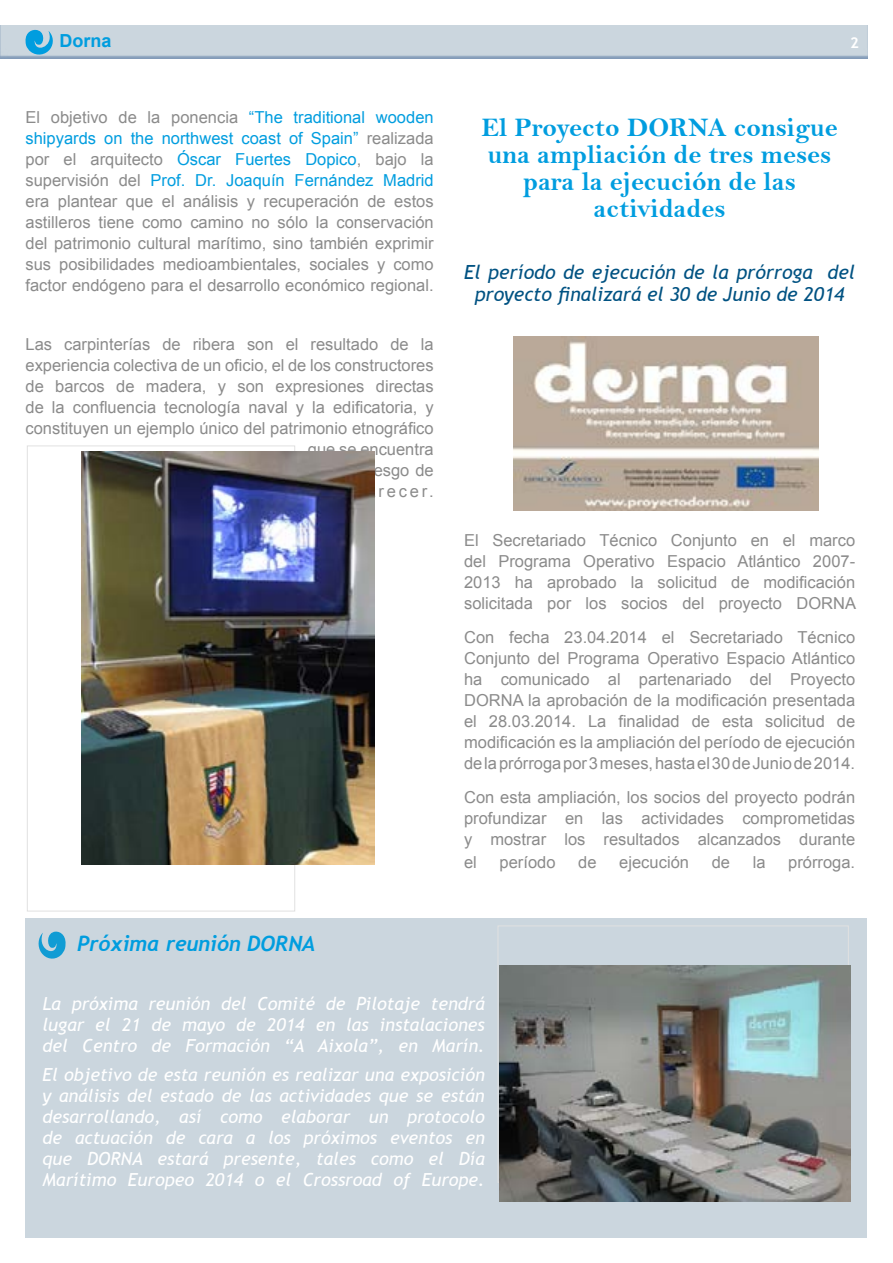
<style>
.page{position:relative;width:893px;height:1263px;background:#fff}
.page>*{position:absolute;margin:0;border:0;box-sizing:border-box;transform-origin:0 0}
.t1{font:27px/27px "Bell MT Bold";color:#009ddf;text-align:center}
.t2{font:italic 700 21px "Trebuchet";color:#009ddf}
.t3{font:italic 19.5px/22.5px "Trebuchet MS";color:#005282;text-align:center}
.t4{font:italic 18px/21px "Trebuchet MS";color:#fff;text-align:justify}
.t5{font:700 18px "Arial";color:#009ddf}
.t6{font:16.5px/21px "Arial";color:#8b8b8b;text-align:justify}
.t7{font:16.5px "Arial";letter-spacing:.17em;color:#8b8b8b}
.t8{font:700 15px "Trebuchet MS";color:#fff}
.s1{color:#009ddf}
</style>
<div class="page">
<div style="left:0;top:12px;width:879px;height:48px;background:#6b88ac;opacity:.75"></div>
<svg style="left:23px;top:30px;width:31px;height:26px"></svg>
<div style="left:26px;top:918px;width:841px;height:319px;background:#cbd6de"></div>
<svg style="left:38px;top:931px;width:28px;height:28px"></svg>
<img style="left:514px;top:336px;width:304px;height:174px">
<img style="left:500px;top:965px;width:350px;height:237px">
<img style="left:82px;top:451px;width:293px;height:413px">
<p class="t5" style="left:60px;top:29px;width:54px">Dorna</p>
<p class="t6" style="left:26px;top:106px;width:410px">El objetivo de la ponencia <span class="s1">“The traditional wooden shipyards on the northwest coast of Spain”</span> realizada por el arquitecto <span class="s1">Óscar Fuertes Dopico</span>, bajo la supervisión del <span class="s1">Prof. Dr. Joaquín Fernández Madrid </span>era plantear que el análisis y recuperación de estos astilleros tiene como camino no sólo la conservación del patrimonio cultural marítimo, sino también exprimir sus posibilidades medioambientales, sociales y como factor endógeno para el desarrollo económico regional.</p>
<p class="t6" style="left:26px;top:333px;width:410px;text-align:right">Las carpinterías de ribera son el resultado de la experiencia colectiva de un oficio, el de los constructores de barcos de madera, y son expresiones directas de la confluencia tecnología naval y la edificatoria, y constituyen un ejemplo único del patrimonio etnográfico que se encuentra</p>
<p class="t7" style="left:308px;top:480px;width:127px">desaparecer.</p>
<p class="t2" style="left:77px;top:930px;width:240px">Próxima reunión DORNA</p>
<p class="t8" style="left:850px;top:33px;width:10px">2</p>
<h1 class="t1" style="left:481px;top:113px;width:358px">El Proyecto DORNA consigue una ampliación de tres meses para la ejecución de las actividades</h1>
<p class="t3" style="left:464px;top:261px;width:393px">El período de ejecución de la prórroga del proyecto finalizará el 30 de Junio de 2014</p>
<p class="t6" style="left:464px;top:530px;width:393px">El Secretariado Técnico Conjunto en el marco del Programa Operativo Espacio Atlántico 2007- 2013 ha aprobado la solicitud de modificación solicitada por los socios del proyecto DORNA</p>
<p class="t6" style="left:464px;top:627px;width:393px">Con fecha 23.04.2014 el Secretariado Técnico Conjunto del Programa Operativo Espacio Atlántico ha comunicado al partenariado del Proyecto DORNA la aprobación de la modificación presentada el 28.03.2014. La finalidad de esta solicitud de modificación es la ampliación del período de ejecución de la prórroga por 3 meses, hasta el 30 de Junio de 2014.</p>
<p class="t6" style="left:464px;top:787px;width:393px">Con esta ampliación, los socios del proyecto podrán profundizar en las actividades comprometidas y mostrar los resultados alcanzados durante</p>
<p class="t6" style="left:464px;top:851px;width:14px">el</p>
<p class="t6" style="left:500px;top:851px;width:57px">período</p>
<p class="t6" style="left:578px;top:851px;width:20px">de</p>
<p class="t6" style="left:619px;top:851px;width:71px">ejecución</p>
<p class="t6" style="left:712px;top:851px;width:20px">de</p>
<p class="t6" style="left:753px;top:851px;width:14px">la</p>
<p class="t6" style="left:788px;top:851px;width:68px">prórroga.</p>
<p class="t4" style="left:43px;top:993px;width:444px">La próxima reunión del Comité de Pilotaje tendrá lugar el 21 de mayo de 2014 en las instalaciones del Centro de Formación “A Aixola”, en Marín.</p>
<p class="t4" style="left:43px;top:1064px;width:444px">El objetivo de esta reunión es realizar una exposición y análisis del estado de las actividades que se están desarrollando, así como elaborar un protocolo de actuación de cara a los próximos eventos en que DORNA estará presente, tales como el Día Marítimo Europeo 2014 o el Crossroad of Europe.</p>
</div>
